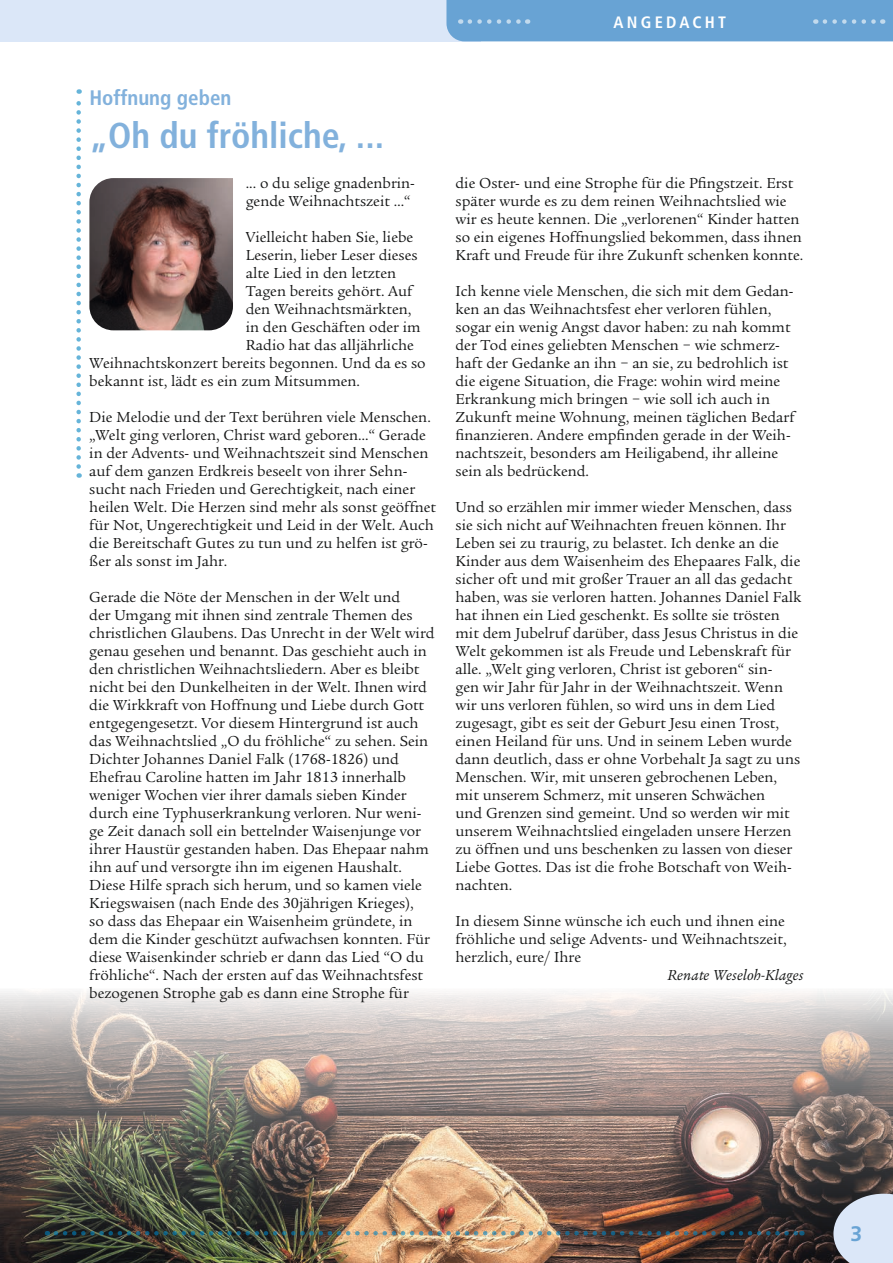
<style>
.page{position:relative;width:893px;height:1263px;background:#fff}
.page>*{position:absolute;margin:0;border:0;box-sizing:border-box;transform-origin:0 0}
.t1{font:700 condensed 36px "Frutiger LT Std";color:#82b1dc}
.t2{font:700 condensed 21px "Frutiger LT Std";color:#82b1dc}
.t3{font:700 21px "Frutiger";color:#68a3d4}
.t4{font:700 condensed 16.5px "Frutiger LT Std";letter-spacing:.2em;color:#fff}
.t5{font:15px/18px "Legacy Serif";color:#151616}
.t6{font:italic 15px "Legacy Serif";letter-spacing:.01em;color:#151616}
</style>
<div class="page">
<div style="left:0;top:0;width:480px;height:41px;background:#dbe7f8"></div>
<img style="left:0;top:991px;width:893px;height:272px">
<img style="left:56px;top:1231px;width:746px;height:4px">
<svg style="left:76px;top:89px;width:5px;height:378px"></svg>
<img style="left:89px;top:178px;width:144px;height:152px">
<div style="left:446px;top:0;width:447px;height:41px;background:#68a3d4"></div>
<svg style="left:833px;top:1194px;width:60px;height:69px;background:#c1cad9"></svg>
<p class="t4" style="left:613px;top:12px;width:114px">ANGEDACHT</p>
<h2 class="t2" style="left:89px;top:85px;width:143px">Hoffnung geben</h2>
<h1 class="t1" style="left:89px;top:114px;width:296px">„Oh du fröhliche, ...</h1>
<p class="t5" style="left:246px;top:174px;width:171px">... o du selige gnadenbrin&shy;gende Weihnachtszeit …“</p>
<p class="t5" style="left:246px;top:228px;width:169px">Vielleicht haben Sie, liebe</p>
<p class="t5" style="left:246px;top:246px;width:173px">Leserin, lieber Leser dieses</p>
<p class="t5" style="left:246px;top:264px;width:152px">alte Lied in den letzten</p>
<p class="t5" style="left:246px;top:282px;width:168px">Tagen bereits gehört. Auf</p>
<p class="t5" style="left:246px;top:300px;width:167px">den Weihnachtsmärkten,</p>
<p class="t5" style="left:246px;top:318px;width:176px">in den Geschäften oder im</p>
<p class="t5" style="left:246px;top:336px;width:170px">Radio hat das alljährliche</p>
<p class="t5" style="left:89px;top:354px;width:338px">Weihnachtskonzert bereits begonnen. Und da es so</p>
<p class="t5" style="left:89px;top:372px;width:272px">bekannt ist, lädt es ein zum Mitsummen.</p>
<p class="t5" style="left:89px;top:408px;width:348px">Die Melodie und der Text berühren viele Menschen. „Welt ging verloren, Christ ward geboren…“ Gerade in der Advents- und Weihnachtszeit sind Menschen auf dem ganzen Erdkreis beseelt von ihrer Sehn&shy;sucht nach Frieden und Gerechtigkeit, nach einer heilen Welt. Die Herzen sind mehr als sonst geöffnet für Not, Ungerechtigkeit und Leid in der Welt. Auch die Bereitschaft Gutes zu tun und zu helfen ist grö&shy;ßer als sonst im Jahr.</p>
<p class="t5" style="left:89px;top:588px;width:347px">Gerade die Nöte der Menschen in der Welt und<br>der Umgang mit ihnen sind zentrale Themen des christlichen Glaubens. Das Unrecht in der Welt wird genau gesehen und benannt. Das geschieht auch in den christlichen Weihnachtsliedern. Aber es bleibt nicht bei den Dunkelheiten in der Welt. Ihnen wird die Wirkkraft von Hoffnung und Liebe durch Gott entgegengesetzt. Vor diesem Hintergrund ist auch das Weihnachtslied „O du fröhliche“ zu sehen. Sein Dichter Johannes Daniel Falk (1768-1826) und Ehefrau Caroline hatten im Jahr 1813 innerhalb weniger Wochen vier ihrer damals sieben Kinder durch eine Typhuserkrankung verloren. Nur weni&shy;ge Zeit danach soll ein bettelnder Waisenjunge vor ihrer Haustür gestanden haben. Das Ehepaar nahm ihn auf und versorgte ihn im eigenen Haushalt.<br>Diese Hilfe sprach sich herum, und so kamen viele Kriegswaisen (nach Ende des 30jährigen Krieges),<br>so dass das Ehepaar ein Waisenheim gründete, in dem die Kinder geschützt aufwachsen konnten. Für diese Waisenkinder schrieb er dann das Lied “O du fröhliche“. Nach der ersten auf das Weihnachtsfest bezogenen Strophe gab es dann eine Strophe für</p>
<p class="t5" style="left:456px;top:174px;width:349px">die Oster- und eine Strophe für die Pfingstzeit. Erst später wurde es zu dem reinen Weihnachtslied wie wir es heute kennen. Die „verlorenen“ Kinder hatten so ein eigenes Hoffnungslied bekommen, dass ihnen Kraft und Freude für ihre Zukunft schenken konnte.</p>
<p class="t5" style="left:456px;top:282px;width:341px">Ich kenne viele Menschen, die sich mit dem Gedan&shy;ken an das Weihnachtsfest eher verloren fühlen, sogar ein wenig Angst davor haben: zu nah kommt der Tod eines geliebten Menschen – wie schmerz&shy;haft der Gedanke an ihn – an sie, zu bedrohlich ist die eigene Situation, die Frage: wohin wird meine Erkrankung mich bringen – wie soll ich auch in Zukunft meine Wohnung, meinen täglichen Bedarf finanzieren. Andere empfinden gerade in der Weih&shy;nachtszeit, besonders am Heiligabend, ihr alleine sein als bedrückend.</p>
<p class="t5" style="left:456px;top:498px;width:347px">Und so erzählen mir immer wieder Menschen, dass sie sich nicht auf Weihnachten freuen können. Ihr Leben sei zu traurig, zu belastet. Ich denke an die Kinder aus dem Waisenheim des Ehepaares Falk, die sicher oft und mit großer Trauer an all das gedacht haben, was sie verloren hatten. Johannes Daniel Falk hat ihnen ein Lied geschenkt. Es sollte sie trösten mit dem Jubelruf darüber, dass Jesus Christus in die Welt gekommen ist als Freude und Lebenskraft für alle. „Welt ging verloren, Christ ist geboren“ sin-<br>gen wir Jahr für Jahr in der Weihnachtszeit. Wenn wir uns verloren fühlen, so wird uns in dem Lied zugesagt, gibt es seit der Geburt Jesu einen Trost, einen Heiland für uns. Und in seinem Leben wurde dann deutlich, dass er ohne Vorbehalt Ja sagt zu uns Menschen. Wir, mit unseren gebrochenen Leben, mit unserem Schmerz, mit unseren Schwächen<br>und Grenzen sind gemeint. Und so werden wir mit unserem Weihnachtslied eingeladen unsere Herzen zu öffnen und uns beschenken zu lassen von dieser Liebe Gottes. Das ist die frohe Botschaft von Weih&shy;nachten.</p>
<p class="t5" style="left:456px;top:912px;width:332px;text-align:justify">In diesem Sinne wünsche ich euch und ihnen eine fröhliche und selige Advents- und Weihnachtszeit, herzlich, eure/ Ihre</p>
<p class="t6" style="left:667px;top:966px;width:137px">Renate Weseloh-Klages</p>
<h2 class="t3" style="left:850px;top:1222px;width:13px">3</h2>
</div>
